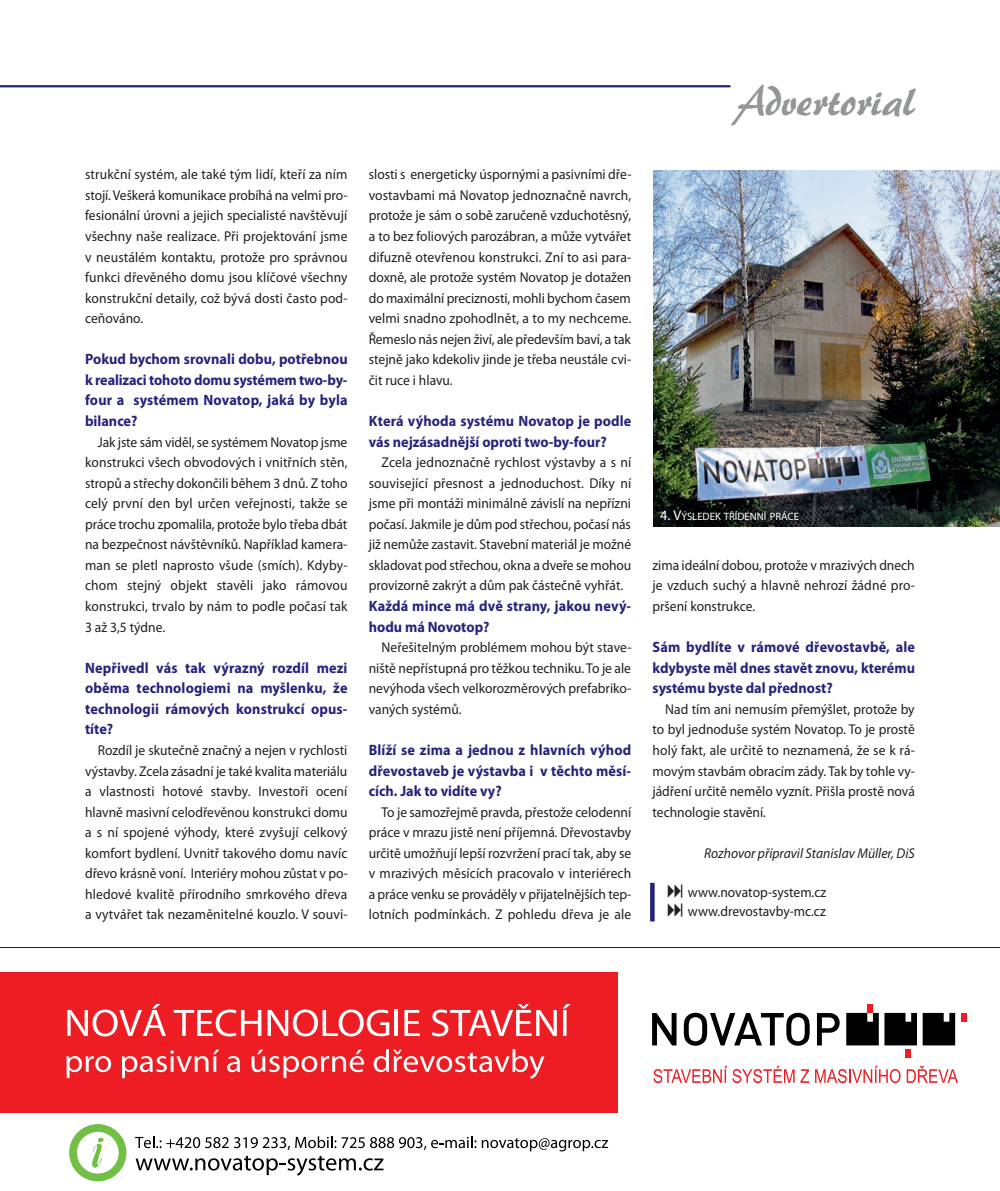
<style>
.page{position:relative;width:1000px;height:1191px;background:#fff}
.page>*{position:absolute;margin:0;border:0;box-sizing:border-box;transform-origin:0 0}
.t1{font:45px "Palette DCE";color:#939598;scale:.95 1}
.t2{font:700 15px/20.5px "Myriad Pro";color:#26237b;text-align:justify;scale:.95 1}
.t3{font:14.25px/20.5px "Myriad Pro";color:#231f20;text-align:justify;scale:.95 1}
.t4{font:italic 14.25px "Myriad Pro";color:#231f20;scale:.95 1}
.t5{font:10.65px "Myriad Pro";color:#fff}
.s1{font-size:14.25px}
</style>
<div class="page">
<hr style="left:0;top:85px;width:730px;height:2px;background:#26237b">
<img style="left:653px;top:170px;width:346px;height:356px">
<hr style="left:0;top:947px;width:999px;height:1px;background:#231f20">
<div style="left:0;top:972px;width:617px;height:140px;background:#ee1d23"></div>
<svg style="left:652px;top:1013px;width:24px;height:32px"></svg>
<svg style="left:683px;top:1012px;width:126px;height:33px"></svg>
<svg style="left:817px;top:1013px;width:22px;height:32px"></svg>
<svg style="left:846px;top:1013px;width:32px;height:32px"></svg>
<div style="left:867px;top:1004px;width:5px;height:9px;background:#ee1d23"></div>
<div style="left:905px;top:1049px;width:5px;height:9px;background:#ee1d23"></div>
<svg style="left:884px;top:1013px;width:32px;height:32px"></svg>
<svg style="left:922px;top:1013px;width:32px;height:32px"></svg>
<div style="left:960px;top:1013px;width:6px;height:8px;background:#ee1d23"></div>
<svg style="left:653px;top:1065px;width:141px;height:18px"></svg>
<svg style="left:800px;top:1065px;width:100px;height:18px"></svg>
<svg style="left:906px;top:1065px;width:51px;height:17px"></svg>
<svg style="left:67px;top:1004px;width:99px;height:32px"></svg>
<svg style="left:174px;top:1009px;width:87px;height:27px"></svg>
<svg style="left:267px;top:1009px;width:122px;height:27px"></svg>
<hr style="left:394px;top:1010px;width:4px;height:26px;background:#fff">
<svg style="left:404px;top:1010px;width:16px;height:26px"></svg>
<svg style="left:431px;top:1004px;width:125px;height:32px"></svg>
<svg style="left:562px;top:1004px;width:8px;height:32px"></svg>
<svg style="left:66px;top:1056px;width:45px;height:22px"></svg>
<svg style="left:122px;top:1049px;width:97px;height:29px"></svg>
<svg style="left:227px;top:1056px;width:13px;height:16px"></svg>
<svg style="left:251px;top:1049px;width:113px;height:29px"></svg>
<svg style="left:373px;top:1049px;width:171px;height:29px"></svg>
<div style="left:69px;top:1124px;width:57px;height:57px;background:#71bf44;border-radius:50%"></div>
<div style="left:77px;top:1131px;width:42px;height:42px;background:#fff;border-radius:50%"></div>
<svg style="left:92px;top:1137px;width:11px;height:30px"></svg>
<svg style="left:135px;top:1136px;width:473px;height:39px"></svg>
<svg style="left:650px;top:882px;width:4px;height:39px"></svg>
<p class="t3" style="left:85px;top:165px;width:278px">strukční systém, ale také tým lidí, kteří za ním stojí. Veškerá komunikace probíhá na velmi pro&shy;fesionální úrovni a jejich specialisté navštěvují všechny naše realizace. Při projektování jsme v neustálém kontaktu, protože pro správnou funkci dřevěného domu jsou klíčové všechny konstrukční detaily, což bývá dosti často pod&shy;ceňováno.</p>
<p class="t2" style="left:85px;top:350px;width:278px">Pokud bychom srovnali dobu, potřebnou k realizaci tohoto domu systémem two-by&shy;four a systémem Novatop, jaká by byla bilance?</p>
<p class="t3" style="left:85px;top:433px;width:278px;text-indent:13px">Jak jste sám viděl, se systémem Novatop jsme konstrukci všech obvodových i vnitřních stěn, stropů a střechy dokončili během 3 dnů. Z toho celý první den byl určen veřejnosti, takže se práce trochu zpomalila, protože bylo třeba dbát na bezpečnost návštěvníků. Například kamera&shy;man se pletl naprosto všude (smích). Kdyby&shy;chom stejný objekt stavěli jako rámovou konstrukci, trvalo by nám to podle počasí tak 3 až 3,5 týdne.</p>
<p class="t2" style="left:85px;top:658px;width:278px">Nepřivedl vás tak výrazný rozdíl mezi oběma technologiemi na myšlenku, že technologii rámových konstrukcí opus&shy;títe?</p>
<p class="t3" style="left:85px;top:741px;width:278px;text-indent:13px">Rozdíl je skutečně značný a nejen v rychlosti výstavby. Zcela zásadní je také kvalita materiálu a vlastnosti hotové stavby. Investoři ocení hlavně masivní celodřevěnou konstrukci domu a s ní spojené výhody, které zvyšují celkový komfort bydlení. Uvnitř takového domu navíc dřevo krásně voní. Interiéry mohou zůstat v po&shy;hledové kvalitě přírodního smrkového dřeva a vytvářet tak nezaměnitelné kouzlo. V souvi-</p>
<p class="t3" style="left:369px;top:165px;width:278px">slosti s energeticky úspornými a pasivními dře&shy;vostavbami má Novatop jednoznačně navrch, protože je sám o sobě zaručeně vzduchotěsný, a to bez foliových parozábran, a může vytvářet difuzně otevřenou konstrukci. Zní to asi para&shy;doxně, ale protože systém Novatop je dotažen do maximální preciznosti, mohli bychom časem velmi snadno zpohodlnět, a to my nechceme.<br>Řemeslo nás nejen živí, ale především baví, a tak stejně jako kdekoliv jinde je třeba neustále cvi&shy;čit ruce i hlavu.</p>
<p class="t2" style="left:369px;top:412px;width:278px">Která výhoda systému Novatop je podle vás nejzásadnější oproti two-by-four?</p>
<p class="t3" style="left:369px;top:453px;width:278px;text-indent:13px">Zcela jednoznačně rychlost výstavby a s ní související přesnost a jednoduchost. Díky ní jsme při montáži minimálně závislí na nepřízni počasí. Jakmile je dům pod střechou, počasí nás již nemůže zastavit. Stavební materiál je možné skladovat pod střechou, okna a dveře se mohou provizorně zakrýt a dům pak částečně vyhřát.</p>
<p class="t2" style="left:369px;top:597px;width:277px">Každá mince má dvě strany, jakou nevý&shy;hodu má Novotop?</p>
<p class="t3" style="left:369px;top:638px;width:278px;text-indent:13px">Neřešitelným problémem mohou být stave&shy;niště nepřístupná pro těžkou techniku. To je ale nevýhoda všech velkorozměrových prefabriko&shy;vaných systémů.</p>
<p class="t2" style="left:369px;top:741px;width:278px">Blíží se zima a jednou z hlavních výhod dřevostaveb je výstavba i v těchto měsí&shy;cích. Jak to vidíte vy?</p>
<p class="t3" style="left:369px;top:802px;width:278px;text-indent:13px">To je samozřejmě pravda, přestože celodenní práce v mrazu jistě není příjemná. Dřevostavby určitě umožňují lepší rozvržení prací tak, aby se v mrazivých měsících pracovalo v interiérech a práce venku se prováděly v přijatelnějších tep&shy;lotních podmínkách. Z pohledu dřeva je ale</p>
<h1 class="t1" style="left:734px;top:86px;width:191px">Advertorial</h1>
<p class="t5" style="left:660px;top:513px;width:140px"><span class="s1">4. V</span>ÝSLEDEK TŘÍDENNÍ PRÁCE</p>
<p class="t3" style="left:652px;top:556px;width:278px">zima ideální dobou, protože v mrazivých dnech je vzduch suchý a hlavně nehrozí žádné pro&shy;pršení konstrukce.</p>
<p class="t2" style="left:652px;top:638px;width:278px">Sám bydlíte v rámové dřevostavbě, ale kdybyste měl dnes stavět znovu, kterému systému byste dal přednost?</p>
<p class="t3" style="left:652px;top:700px;width:278px;text-indent:13px">Nad tím ani nemusím přemýšlet, protože by to byl jednoduše systém Novatop. To je prostě holý fakt, ale určitě to neznamená, že se k rá&shy;movým stavbám obracím zády. Tak by tohle vy&shy;jádření určitě nemělo vyznít. Přišla prostě nová technologie stavění.</p>
<p class="t4" style="left:704px;top:844px;width:223px">Rozhovor připravil Stanislav Müller, DiS</p>
<p class="t3" style="left:687px;top:884px;width:147px;line-height:18.8px">www.novatop-system.cz www.drevostavby-mc.cz</p>
</div>
